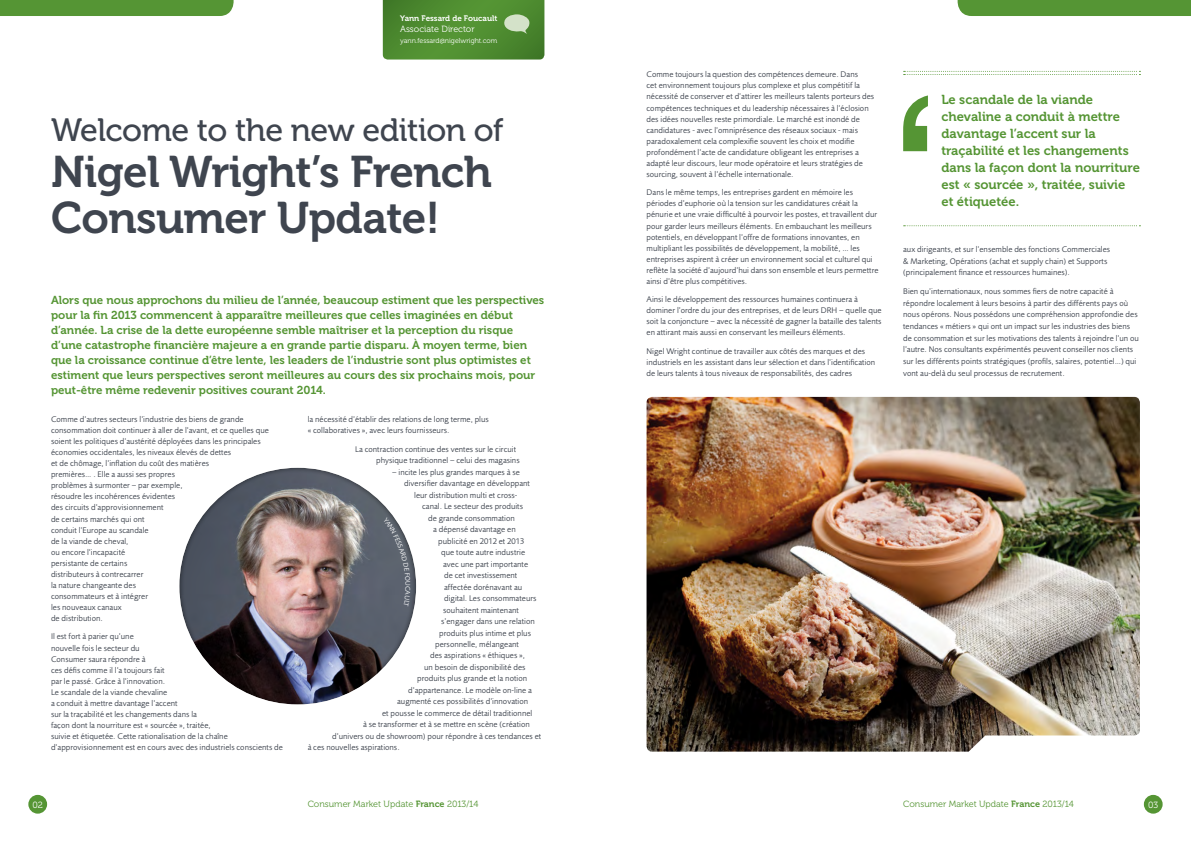
<style>
.page{position:relative;width:1191px;height:842px;background:#fff}
.page>*{position:absolute;margin:0;border:0;box-sizing:border-box;transform-origin:0 0}
.t1{font:44.1px/46.2px "Museo 700";letter-spacing:-.015em;color:#3f454f}
.t2{font:32.2px "Museo 500";letter-spacing:-.015em;color:#3f454f}
.t3{font:13px/17px "Museo 700";color:#559534}
.t4{font:11.5px/15px "Museo 700";color:#559534}
.t5{font:9px "Museo 300";color:#559534}
.t6{font:9px "Museo 300";color:#fff}
.t7{font:8.5px/11.1px "Foundry Sans";letter-spacing:.005em;color:#3f454f}
.t8{font:8px "Museo 700";color:#fff}
.t9{font:7px "Museo 300";color:#fff}
.t10{font:7px "Foundry Sans";color:#fff}
.s1{font-family:"Museo 700"}
</style>
<div class="page">
<div style="left:0;top:0;width:234px;height:16px;background:#559534"></div>
<div style="left:28px;top:795px;width:19px;height:19px;background:#559534;border-radius:50%"></div>
<div style="left:957px;top:0;width:234px;height:16px;background:#559534"></div>
<div style="left:1143px;top:795px;width:19px;height:19px;background:#559534;border-radius:50%"></div>
<svg style="left:383px;top:0;width:161px;height:60px;background:#538f36"></svg>
<div style="left:171px;top:466px;width:254px;height:239px;background:#000;opacity:.75"></div>
<svg style="left:903px;top:71px;width:237px;height:4px"></svg>
<svg style="left:903px;top:95px;width:25px;height:56px"></svg>
<svg style="left:903px;top:225px;width:237px;height:1px"></svg>
<img style="left:646px;top:397px;width:494px;height:355px">
<svg style="left:383px;top:517px;width:27px;height:90px;background:#6a707b"></svg>
<p class="t8" style="left:400px;top:14px;width:99px">Yann Fessard de Foucault</p>
<p class="t6" style="left:400px;top:24px;width:76px">Associate Director</p>
<p class="t9" style="left:400px;top:37px;width:99px">yann.fessard@nigelwright.com</p>
<h2 class="t2" style="left:51px;top:112px;width:454px">Welcome to the new edition of</h2>
<h1 class="t1" style="left:51px;top:149px;width:442px">Nigel Wright’s French<br>Consumer Update!</h1>
<p class="t4" style="left:51px;top:293px;width:495px">Alors que nous approchons du milieu de l’année, beaucoup estiment que les perspectives pour la fin 2013 commencent à apparaître meilleures que celles imaginées en début d’année. La crise de la dette européenne semble maîtriser et la perception du risque d’une catastrophe financière majeure a en grande partie disparu. À moyen terme, bien que la croissance continue d’être lente, les leaders de l’industrie sont plus optimistes et estiment que leurs perspectives seront meilleures au cours des six prochains mois, pour peut-être même redevenir positives courant 2014.</p>
<p class="t7" style="left:51px;top:413px;width:219px">Comme d’autres secteurs l’industrie des biens de grande consommation doit continuer à aller de l’avant, et ce quelles que soient les politiques d’austérité déployées dans les principales économies occidentales, les niveaux élevés de dettes<br>et de chômage, l’inflation du coût des matières<br>premières… . Elle a aussi ses propres<br>problèmes à surmonter – par exemple,<br>résoudre les incohérences évidentes<br>des circuits d’approvisionnement<br>de certains marchés qui ont<br>conduit l’Europe au scandale<br>de la viande de cheval,<br>ou encore l’incapacité<br>persistante de certains<br>distributeurs à contrecarrer<br>la nature changeante des<br>consommateurs et à intégrer<br>les nouveaux canaux<br>de distribution.</p>
<p class="t7" style="left:51px;top:631px;width:233px">Il est fort à parier qu’une<br>nouvelle fois le secteur du<br>Consumer saura répondre à<br>ces défis comme il l’a toujours fait<br>par le passé. Grâce à l’innovation.<br>Le scandale de la viande chevaline<br>a conduit à mettre davantage l’accent<br>sur la traçabilité et les changements dans la<br>façon dont la nourriture est « sourcée », traitée,<br>suivie et étiquetée. Cette rationalisation de la chaîne d’approvisionnement est en cours avec des industriels conscients de</p>
<p class="t7" style="left:308px;top:413px;width:183px;line-height:11.5px">la nécessité d’établir des relations de long terme, plus « collaboratives », avec leurs fournisseurs.</p>
<p class="t7" style="left:376px;top:443px;width:145px;line-height:11.5px;text-indent:-21px">La contraction continue des ventes sur le circuit physique traditionnel – celui des magasins</p>
<p class="t7" style="left:392px;top:466px;width:129px">– incite les plus grandes marques à se</p>
<p class="t7" style="left:404px;top:478px;width:127px">diversifier davantage en développant</p>
<p class="t7" style="left:414px;top:489px;width:105px">leur distribution multi et cross-</p>
<p class="t7" style="left:422px;top:501px;width:102px">canal. Le secteur des produits</p>
<p class="t7" style="left:428px;top:512px;width:88px">de grande consommation</p>
<p class="t7" style="left:433px;top:524px;width:84px">a dépensé davantage en</p>
<p class="t7" style="left:438px;top:535px;width:88px">publicité en 2012 et 2013</p>
<p class="t7" style="left:441px;top:547px;width:85px">que toute autre industrie</p>
<p class="t7" style="left:443px;top:558px;width:87px">avec une part importante</p>
<p class="t7" style="left:444px;top:570px;width:75px">de cet investissement</p>
<p class="t7" style="left:444px;top:581px;width:80px">affectée dorénavant au</p>
<p class="t7" style="left:444px;top:593px;width:94px">digital. Les consommateurs</p>
<p class="t7" style="left:443px;top:604px;width:77px">souhaitent maintenant</p>
<p class="t7" style="left:441px;top:616px;width:95px">s’engager dans une relation</p>
<p class="t7" style="left:439px;top:627px;width:93px">produits plus intime et plus</p>
<p class="t7" style="left:435px;top:638px;width:85px">personnelle, mélangeant</p>
<p class="t7" style="left:430px;top:650px;width:96px">des aspirations « éthiques »,</p>
<p class="t7" style="left:424px;top:661px;width:103px">un besoin de disponibilité des</p>
<p class="t7" style="left:417px;top:673px;width:111px">produits plus grande et la notion</p>
<p class="t7" style="left:408px;top:684px;width:125px">d’appartenance. Le modèle on-line a</p>
<p class="t7" style="left:397px;top:696px;width:132px">augmenté ces possibilités d’innovation</p>
<p class="t7" style="left:382px;top:707px;width:152px">et pousse le commerce de détail traditionnel</p>
<p class="t7" style="left:363px;top:719px;width:168px">à se transformer et à se mettre en scène (création</p>
<p class="t7" style="left:332px;top:730px;width:211px">d’univers ou de showroom) pour répondre à ces tendances et</p>
<p class="t7" style="left:308px;top:742px;width:94px">à ces nouvelles aspirations.</p>
<p class="t10" style="left:412px;top:586px;width:6px;rotate:90deg">C</p>
<p class="t7" style="left:646px;top:69px;width:229px">Comme toujours la question des compétences demeure. Dans<br>cet environnement toujours plus complexe et plus compétitif la nécessité de conserver et d’attirer les meilleurs talents porteurs des compétences techniques et du leadership nécessaires à l’éclosion des idées nouvelles reste primordiale. Le marché est inondé de candidatures - avec l’omniprésence des réseaux sociaux - mais paradoxalement cela complexifie souvent les choix et modifie profondément l’acte de candidature obligeant les entreprises a adapté leur discours, leur mode opératoire et leurs stratégies de sourcing, souvent à l’échelle internationale.</p>
<p class="t7" style="left:646px;top:187px;width:233px">Dans le même temps, les entreprises gardent en mémoire les périodes d’euphorie où la tension sur les candidatures créait la pénurie et une vraie difficulté à pourvoir les postes, et travaillent dur pour garder leurs meilleurs éléments. En embauchant les meilleurs potentiels, en développant l’offre de formations innovantes, en multipliant les possibilités de développement, la mobilité, … les entreprises aspirent à créer un environnement social et culturel qui reflète la société d’aujourd’hui dans son ensemble et leurs permettre ainsi d’être plus compétitives.</p>
<p class="t7" style="left:646px;top:294px;width:237px">Ainsi le développement des ressources humaines continuera à dominer l’ordre du jour des entreprises, et de leurs DRH – quelle que soit la conjoncture – avec la nécessité de gagner la bataille des talents en attirant mais aussi en conservant les meilleurs éléments.</p>
<p class="t7" style="left:646px;top:345px;width:230px">Nigel Wright continue de travailler aux côtés des marques et des industriels en les assistant dans leur sélection et dans l’identification de leurs talents à tous niveaux de responsabilités, des cadres</p>
<h3 class="t3" style="left:941px;top:91px;width:200px">Le scandale de la viande chevaline a conduit à mettre davantage l’accent sur la traçabilité et les changements dans la façon dont la nourriture est « sourcée », traitée, suivie et étiquetée.</h3>
<p class="t7" style="left:903px;top:243px;width:208px;line-height:11.6px">aux dirigeants, et sur l’ensemble des fonctions Commerciales &amp; Marketing, Opérations (achat et supply chain) et Supports (principalement finance et ressources humaines).</p>
<p class="t7" style="left:903px;top:285px;width:237px;line-height:11.6px">Bien qu’internationaux, nous sommes fiers de notre capacité à répondre localement à leurs besoins à partir des différents pays où nous opérons. Nous possédons une compréhension approfondie des tendances « métiers » qui ont un impact sur les industries des biens de consommation et sur les motivations des talents à rejoindre l’un ou l’autre. Nos consultants expérimentés peuvent conseiller nos clients sur les différents points stratégiques (profils, salaires, potentiel…) qui vont au-delà du seul processus de recrutement.</p>
<p class="t6" style="left:33px;top:800px;width:12px">02</p>
<p class="t5" style="left:308px;top:799px;width:172px">Consumer Market Update <span class="s1">France</span> 2013/14</p>
<p class="t5" style="left:903px;top:799px;width:172px">Consumer Market Update <span class="s1">France</span> 2013/14</p>
<p class="t6" style="left:1148px;top:800px;width:12px">03</p>
</div>
